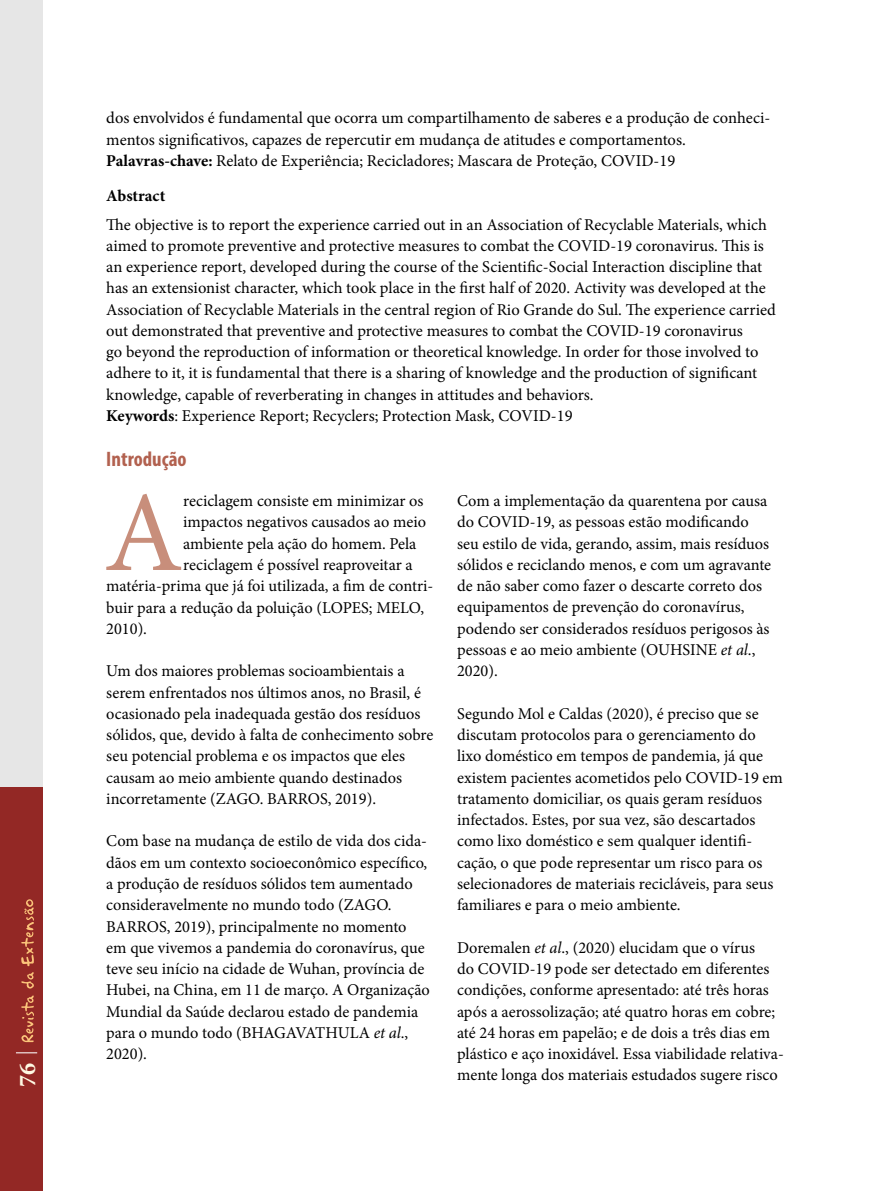
<style>
.page{position:relative;width:893px;height:1191px;background:#fff}
.page>*{position:absolute;margin:0;border:0;box-sizing:border-box;transform-origin:0 0}
.t1{font:114.6px "Minion Pro";color:#c88e7b}
.t2{font:700 24px "Minion Pro";color:#fff9e3}
.t3{font:700 condensed 21px "Myriad Pro";color:#b2614f}
.t4{font:16.5px/21.3px "Minion Pro";color:#000}
.t5{font:700 16.5px "Minion Pro";color:#000}
.s1{font-weight:700}
.s2{font-style:italic}
</style>
<div class="page">
<div style="left:0;top:0;width:43px;height:1191px;background:#e6e6e6"></div>
<div style="left:0;top:787px;width:43px;height:404px;background:#932825"></div>
<svg style="left:16px;top:1052px;width:21px;height:1px"></svg>
<svg style="left:21px;top:995px;width:13px;height:47px"></svg>
<svg style="left:21px;top:899px;width:13px;height:89px"></svg>
<h2 class="t2" style="left:11px;top:1087px;width:25px;rotate:-90deg">76</h2>
<p class="t4" style="left:106px;top:107px;width:665px">dos envolvidos é fundamental que ocorra um compartilhamento de saberes e a produção de conheci&shy;mentos significativos, capazes de repercutir em mudança de atitudes e comportamentos.<br><span class="s1">Palavras-chave:</span> Relato de Experiência; Recicladores; Mascara de Proteção, COVID-19</p>
<p class="t5" style="left:106px;top:184px;width:60px">Abstract</p>
<p class="t4" style="left:106px;top:214px;width:671px">The objective is to report the experience carried out in an Association of Recyclable Materials, which aimed to promote preventive and protective measures to combat the COVID-19 coronavirus. This is an experience report, developed during the course of the Scientific-Social Interaction discipline that has an extensionist character, which took place in the first half of 2020. Activity was developed at the Association of Recyclable Materials in the central region of Rio Grande do Sul. The experience carried out demonstrated that preventive and protective measures to combat the COVID-19 coronavirus<br>go beyond the reproduction of information or theoretical knowledge. In order for those involved to adhere to it, it is fundamental that there is a sharing of knowledge and the production of significant knowledge, capable of reverberating in changes in attitudes and behaviors.<br><span class="s1">Keywords</span>: Experience Report; Recyclers; Protection Mask, COVID-19</p>
<p class="t3" style="left:106px;top:445px;width:82px">Introdução</p>
<h1 class="t1" style="left:104px;top:456px;width:81px">A</h1>
<p class="t4" style="left:183px;top:490px;width:242px">reciclagem consiste em minimizar os</p>
<p class="t4" style="left:183px;top:511px;width:244px">impactos negativos causados ao meio</p>
<p class="t4" style="left:183px;top:533px;width:235px">ambiente pela ação do homem. Pela</p>
<p class="t4" style="left:183px;top:554px;width:231px">reciclagem é possível reaproveitar a</p>
<p class="t4" style="left:106px;top:575px;width:329px">matéria-prima que já foi utilizada, a fim de contri-</p>
<p class="t4" style="left:106px;top:596px;width:319px">buir para a redução da poluição (LOPES; MELO,</p>
<p class="t4" style="left:106px;top:618px;width:42px">2010).</p>
<p class="t4" style="left:106px;top:660px;width:328px">Um dos maiores problemas socioambientais a serem enfrentados nos últimos anos, no Brasil, é ocasionado pela inadequada gestão dos resíduos sólidos, que, devido à falta de conhecimento sobre seu potencial problema e os impactos que eles causam ao meio ambiente quando destinados incorretamente (ZAGO. BARROS, 2019).</p>
<p class="t4" style="left:106px;top:830px;width:325px">Com base na mudança de estilo de vida dos cida&shy;dãos em um contexto socioeconômico específico, a produção de resíduos sólidos tem aumentado consideravelmente no mundo todo (ZAGO.<br>BARROS, 2019), principalmente no momento em que vivemos a pandemia do coronavírus, que teve seu início na cidade de Wuhan, província de Hubei, na China, em 11 de março. A Organização Mundial da Saúde declarou estado de pandemia para o mundo todo (BHAGAVATHULA <span class="s2">et al</span>., 2020).</p>
<p class="t4" style="left:457px;top:490px;width:316px">Com a implementação da quarentena por causa do COVID-19, as pessoas estão modificando seu estilo de vida, gerando, assim, mais resíduos sólidos e reciclando menos, e com um agravante de não saber como fazer o descarte correto dos equipamentos de prevenção do coronavírus, podendo ser considerados resíduos perigosos às pessoas e ao meio ambiente (OUHSINE <span class="s2">et al</span>., 2020).</p>
<p class="t4" style="left:457px;top:703px;width:327px">Segundo Mol e Caldas (2020), é preciso que se discutam protocolos para o gerenciamento do lixo doméstico em tempos de pandemia, já que existem pacientes acometidos pelo COVID-19 em tratamento domiciliar, os quais geram resíduos infectados. Estes, por sua vez, são descartados como lixo doméstico e sem qualquer identifi&shy;cação, o que pode representar um risco para os selecionadores de materiais recicláveis, para seus familiares e para o meio ambiente.</p>
<p class="t4" style="left:457px;top:937px;width:328px">Doremalen <span class="s2">et al</span>., (2020) elucidam que o vírus<br>do COVID-19 pode ser detectado em diferentes condições, conforme apresentado: até três horas após a aerossolização; até quatro horas em cobre; até 24 horas em papelão; e de dois a três dias em plástico e aço inoxidável. Essa viabilidade relativa&shy;mente longa dos materiais estudados sugere risco</p>
</div>
